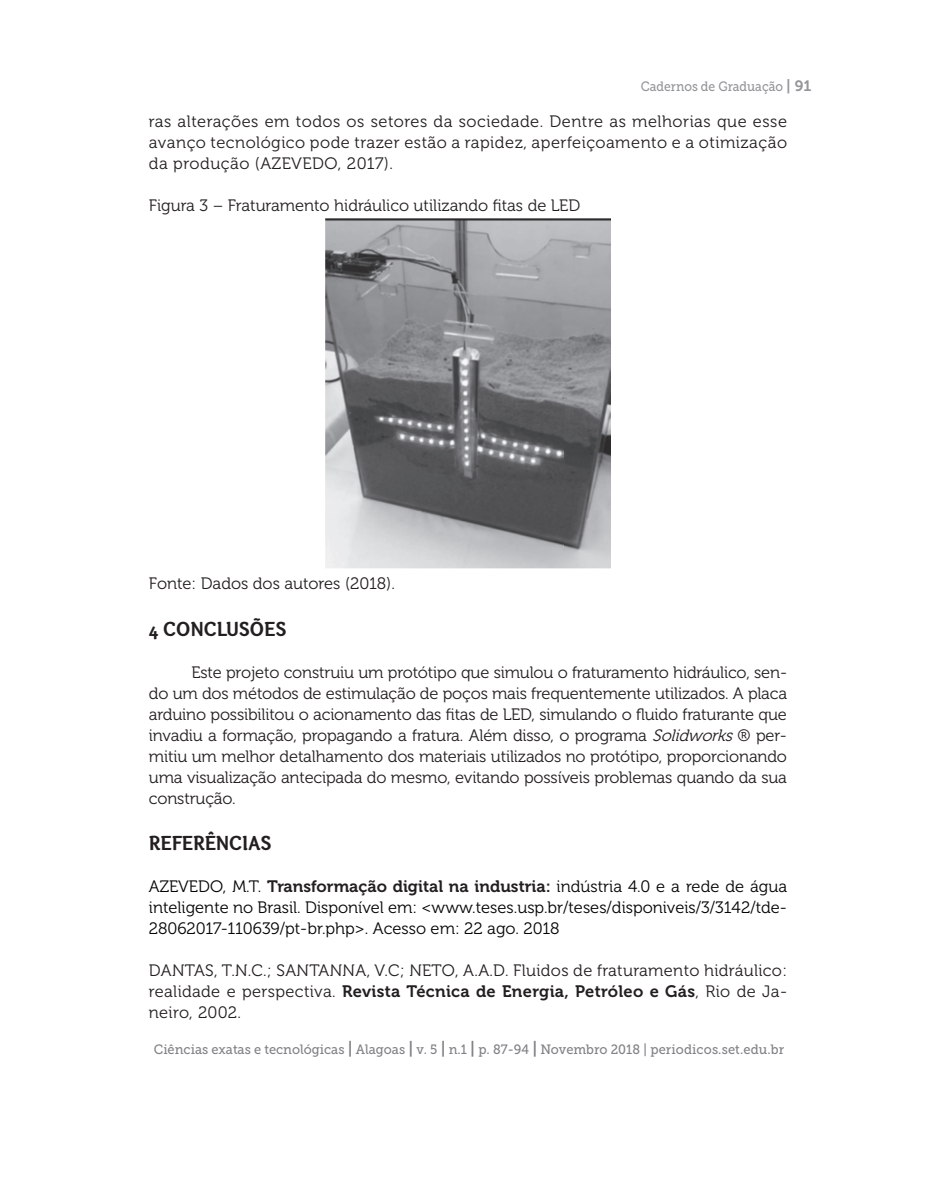
<style>
.page{position:relative;width:936px;height:1191px;background:#fff}
.page>*{position:absolute;margin:0;border:0;box-sizing:border-box;transform-origin:0 0}
.t1{font:21px "Otari Bold Limited";color:#231f20}
.t2{font:16.5px/21px "Museo 300";color:#231f20;text-align:justify}
.t3{font:16.5px/21px "Museo 300";color:#040503;text-align:justify}
.t4{font:16.5px "Museo 300";letter-spacing:.02em;color:#231f20}
.t5{font:16.5px "Museo 700";letter-spacing:.02em;color:#231f20}
.t6{font:13.5px "Museo Slab 500";color:#808285;scale:.95 1}
.t7{font:13.5px "Museo Slab 500";color:#939598;scale:.9 1}
.s1{font-family:"Museo 700";font-size:15px}
.s2{font-style:italic}
.s3{font-family:"Museo 700";color:#231f20}
.s4{font-family:"Museo 300"}
.s5{font-family:"Museo 700";font-size:16.5px}
</style>
<div class="page">
<img style="left:326px;top:218px;width:284px;height:350px">
<p class="t7" style="left:640px;top:79px;width:191px">Cadernos de Graduação <span class="s1">| 91</span></p>
<p class="t2" style="left:149px;top:111px;width:639px">ras alterações em todos os setores da sociedade. Dentre as melhorias que esse avanço tecnológico pode trazer estão a rapidez, aperfeiçoamento e a otimização da produção (AZEVEDO, 2017).</p>
<p class="t2" style="left:149px;top:195px;width:433px">Figura 3 – Fraturamento hidráulico utilizando fitas de LED</p>
<p class="t2" style="left:149px;top:573px;width:247px">Fonte: Dados dos autores (2018).</p>
<p class="t1" style="left:149px;top:615px;width:139px">4 CONCLUSÕES</p>
<p class="t2" style="left:149px;top:662px;width:639px;text-indent:43px">Este projeto construiu um protótipo que simulou o fraturamento hidráulico, sen&shy;do um dos métodos de estimulação de poços mais frequentemente utilizados. A placa arduino possibilitou o acionamento das fitas de LED, simulando o fluido fraturante que invadiu a formação, propagando a fratura. Além disso, o programa <span class="s2">Solidworks</span>® per&shy;mitiu um melhor detalhamento dos materiais utilizados no protótipo, proporcionando uma visualização antecipada do mesmo, evitando possíveis problemas quando da sua construção.</p>
<p class="t1" style="left:149px;top:830px;width:124px">REFERÊNCIAS</p>
<p class="t3" style="left:149px;top:876px;width:639px">AZEVEDO, M.T. <span class="s3">Transformação digital na industria:</span> indústria 4.0 e a rede de água inteligente no Brasil. Disponível em: &lt;www.teses.usp.br/teses/disponiveis/3/3142/tde-28062017-110639/pt-br.php&gt;. Acesso em: 22 ago. 2018</p>
<p class="t4" style="left:149px;top:961px;width:639px">DANTAS, T.N.C.; SANTANNA, V.C; NETO, A.A.D. Fluidos de fraturamento hidráulico:</p>
<p class="t5" style="left:149px;top:982px;width:639px"><span class="s4">realidade e perspectiva.</span> Revista Técnica de Energia, Petróleo e Gás<span class="s4">, Rio de Ja-</span></p>
<p class="t4" style="left:149px;top:1003px;width:94px">neiro, 2002.</p>
<p class="t6" style="left:154px;top:1041px;width:665px">Ciências exatas e tecnológicas <span class="s5">|</span> Alagoas <span class="s5">|</span> v. 5 <span class="s5">|</span> n.1 <span class="s5">|</span> p. 87-94 <span class="s5">|</span> Novembro 2018 | periodicos.set.edu.br</p>
</div>
